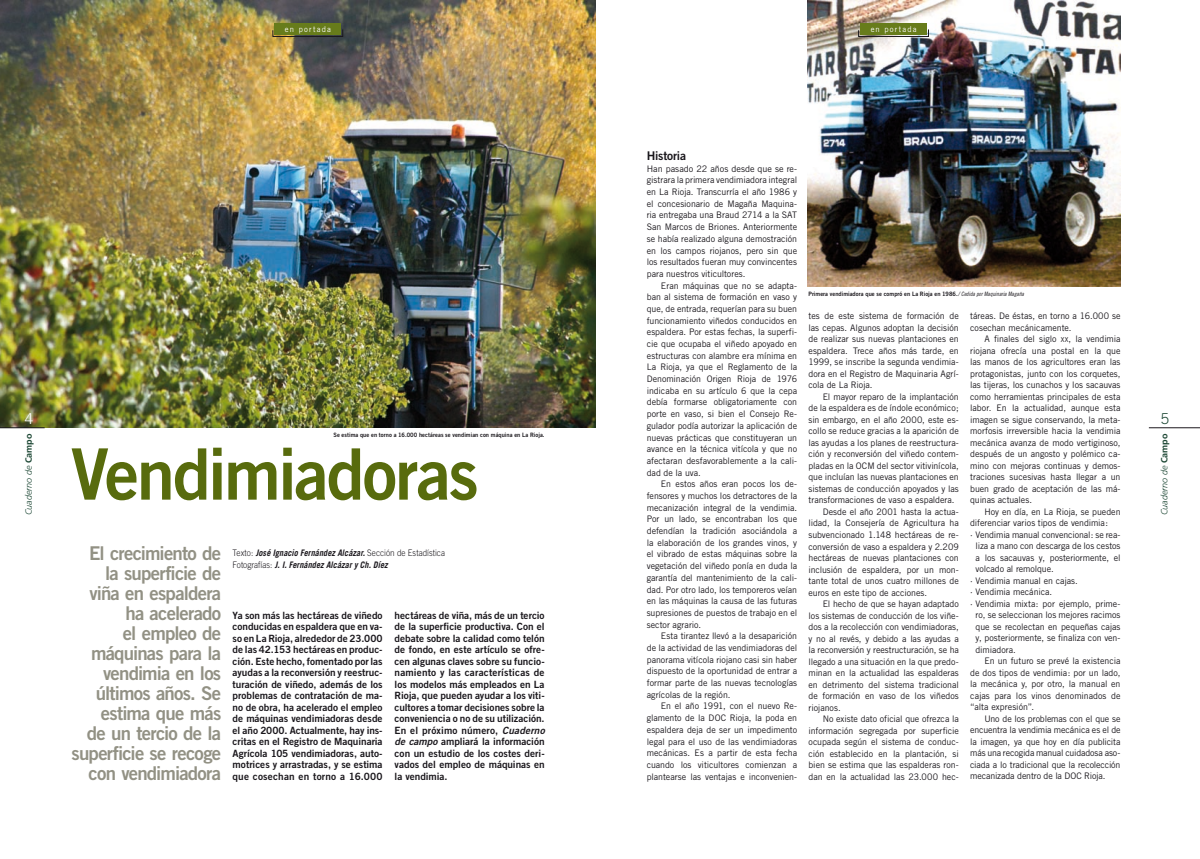
<style>
.page{position:relative;width:1200px;height:859px;background:#fff}
.page>*{position:absolute;margin:0;border:0;box-sizing:border-box;transform-origin:0 0}
.Titulo{font:71px "Trade Gothic Bold Two";letter-spacing:-.03em;color:#586b0d;scale:.96 1}
.subtitulo{font:19px/20px "Trade Gothic Bold Two";letter-spacing:-.04em;color:#929184;text-align:right}
.TEXTO_SEGUIDO{font:12px "Trade Gothic Bold Two";letter-spacing:-.02em;color:#1a171c}
.entradilla{font:10px/11.5px "Trade Gothic Bold Two";color:#1a171c;text-align:justify}
.t1{font:9px/11.5px "Trade Gothic";letter-spacing:-.005em;color:#1a171c;text-align:justify}
.t2{font:italic 700 9px "Trade Gothic";letter-spacing:.005em;color:#1a171c;scale:.91 1}
.t3{font:italic 300 9px "Frutiger";color:#1c4734}
.TEXTO_SEGUIDO-2{font:8px "Trade Gothic";letter-spacing:.16em;color:#fff;scale:.95 1}
.pies_foto{font:6px "Trade Gothic Bold Two";letter-spacing:.01em;color:#1a171c;scale:.95 1}
.s1{font-weight:700;font-style:normal}
.s2{font-weight:300;font-style:normal}
.s3{font-style:italic}
.s4{font-family:"Trade Gothic Cond Eighteen Obl"}
.s5{font-size:6.8px}
</style>
<div class="page">
<hr style="left:1148px;top:427px;width:51px;height:1px;background:#1a171c">
<img style="left:807px;top:0;width:312px;height:287px">
<img style="left:0;top:0;width:595px;height:427px">
<div style="left:860px;top:23px;width:66px;height:11px;background:#677c1b"></div>
<svg style="left:857px;top:28px;width:72px;height:9px"></svg>
<div style="left:275px;top:23px;width:66px;height:11px;background:#677c1b"></div>
<svg style="left:272px;top:28px;width:71px;height:9px"></svg>
<hr style="left:0;top:427px;width:45px;height:1px;background:#1a171c">
<svg style="left:25px;top:413px;width:8px;height:11px"></svg>
<p class="TEXTO_SEGUIDO-2" style="left:285px;top:24px;width:50px">en portada</p>
<p class="TEXTO_SEGUIDO-2" style="left:870px;top:24px;width:50px">en portada</p>
<p class="t3" style="left:24px;top:515px;width:83px;rotate:-90deg">Cuaderno de <span class="s1">Campo</span></p>
<p class="pies_foto" style="left:333px;top:431px;width:224px">Se estima que en torno a 16.000 hectáreas se vendimian con máquina en La Rioja.</p>
<p class="Titulo" style="left:71px;top:430px;width:426px">Vendimiadoras</p>
<p class="subtitulo" style="left:72px;top:542px;width:151px">El crecimiento de la superficie de viña en espaldera ha acelerado<br>el empleo de máquinas para la vendimia en los últimos años. Se estima que más<br>de un tercio de la superficie se recoge con vendimiadora</p>
<p class="t2" style="left:232px;top:548px;width:235px"><span class="s2">Texto:</span> José Ignacio Fernández Alcázar. <span class="s2">Sección de Estadística</span></p>
<p class="t2" style="left:232px;top:559px;width:172px"><span class="s2">Fotografías:</span> J. I. Fernández Alcázar y Ch. Díez</p>
<p class="entradilla" style="left:232px;top:609px;width:151px">Ya son más las hectáreas de viñedo conducidas en espaldera que en va&shy;so en La Rioja, alrededor de 23.000 de las 42.153 hectáreas en produc&shy;ción. Este hecho, fomentado por las ayudas a la reconversión y reestruc&shy;turación de viñedo, además de los problemas de contratación de ma&shy;no de obra, ha acelerado el empleo de máquinas vendimiadoras desde el año 2000. Actualmente, hay ins&shy;critas en el Registro de Maquinaria Agrícola 105 vendimiadoras, auto&shy;motrices y arrastradas, y se estima que cosechan en torno a 16.000</p>
<p class="entradilla" style="left:394px;top:609px;width:151px">hectáreas de viña, más de un tercio de la superficie productiva. Con el debate sobre la calidad como telón de fondo, en este artículo se ofre&shy;cen algunas claves sobre su funcio&shy;namiento y las características de los modelos más empleados en La Rioja, que pueden ayudar a los viti&shy;cultores a tomar decisiones sobre la conveniencia o no de su utilización.<br>En el próximo número, <span class="s3">Cuaderno de campo</span> ampliará la información con un estudio de los costes deri&shy;vados del empleo de máquinas en la vendimia.</p>
<p class="TEXTO_SEGUIDO" style="left:646px;top:148px;width:41px">Historia</p>
<p class="t1" style="left:646px;top:162px;width:152px">Han pasado 22 años desde que se re&shy;gistrara la primera vendimiadora integral en La Rioja. Transcurría el año 1986 y el concesionario de Magaña Maquina&shy;ria entregaba una Braud 2714 a la SAT San Marcos de Briones. Anteriormente se había realizado alguna demostración en los campos riojanos, pero sin que los resultados fueran muy convincentes para nuestros viticultores.</p>
<p class="t1" style="left:646px;top:279px;width:152px;text-indent:14px">Eran máquinas que no se adapta&shy;ban al sistema de formación en vaso y que, de entrada, requerían para su buen funcionamiento viñedos conducidos en espaldera. Por estas fechas, la superfi&shy;cie que ocupaba el viñedo apoyado en estructuras con alambre era mínima en La Rioja, ya que el Reglamento de la Denominación Origen Rioja de 1976 indicaba en su artículo 6 que la cepa debía formarse obligatoriamente con porte en vaso, si bien el Consejo Re&shy;gulador podía autorizar la aplicación de nuevas prácticas que constituyeran un avance en la técnica vitícola y que no afectaran desfavorablemente a la cali&shy;dad de la uva.</p>
<p class="t1" style="left:646px;top:478px;width:152px;text-indent:14px">En estos años eran pocos los de&shy;fensores y muchos los detractores de la mecanización integral de la vendimia.<br>Por un lado, se encontraban los que defendían la tradición asociándola a la elaboración de los grandes vinos, y el vibrado de estas máquinas sobre la vegetación del viñedo ponía en duda la garantía del mantenimiento de la cali&shy;dad. Por otro lado, los temporeros veían en las máquinas la causa de las futuras supresiones de puestos de trabajo en el sector agrario.</p>
<p class="t1" style="left:646px;top:630px;width:152px;text-indent:14px">Esta tirantez llevó a la desaparición de la actividad de las vendimiadoras del panorama vitícola riojano casi sin haber dispuesto de la oportunidad de entrar a formar parte de las nuevas tecnologías agrícolas de la región.</p>
<p class="t1" style="left:646px;top:700px;width:152px;text-indent:14px">En el año 1991, con el nuevo Re&shy;glamento de la DOC Rioja, la poda en espaldera deja de ser un impedimento legal para el uso de las vendimiadoras mecánicas. Es a partir de esta fecha cuando los viticultores comienzan a plantearse las ventajas e inconvenien-</p>
<p class="pies_foto" style="left:808px;top:291px;width:228px">Primera vendimiadora que se compró en La Rioja en 1986.<span class="s4">/ Cedida por Maquinaria Magaña</span></p>
<p class="t1" style="left:808px;top:310px;width:152px">tes de este sistema de formación de las cepas. Algunos adoptan la decisión de realizar sus nuevas plantaciones en espaldera. Trece años más tarde, en 1999, se inscribe la segunda vendimia&shy;dora en el Registro de Maquinaria Agrí&shy;cola de La Rioja.</p>
<p class="t1" style="left:808px;top:391px;width:152px;text-indent:14px">El mayor reparo de la implantación de la espaldera es de índole económico; sin embargo, en el año 2000, este es&shy;collo se reduce gracias a la aparición de las ayudas a los planes de reestructura&shy;ción y reconversión del viñedo contem&shy;pladas en la OCM del sector vitivinícola, que incluían las nuevas plantaciones en sistemas de conducción apoyados y las transformaciones de vaso a espaldera.</p>
<p class="t1" style="left:808px;top:506px;width:152px;text-indent:14px">Desde el año 2001 hasta la actua&shy;lidad, la Consejería de Agricultura ha subvencionado 1.148 hectáreas de re&shy;conversión de vaso a espaldera y 2.209 hectáreas de nuevas plantaciones con inclusión de espaldera, por un mon&shy;tante total de unos cuatro millones de euros en este tipo de acciones.</p>
<p class="t1" style="left:808px;top:598px;width:152px;text-indent:14px">El hecho de que se hayan adaptado los sistemas de conducción de los viñe&shy;dos a la recolección con vendimiadoras, y no al revés, y debido a las ayudas a la reconversión y reestructuración, se ha llegado a una situación en la que predo&shy;minan en la actualidad las espalderas en detrimento del sistema tradicional de formación en vaso de los viñedos riojanos.</p>
<p class="t1" style="left:808px;top:713px;width:152px;text-indent:14px">No existe dato oficial que ofrezca la información segregada por superficie ocupada según el sistema de conduc&shy;ción establecido en la plantación, si bien se estima que las espalderas ron&shy;dan en la actualidad las 23.000 hec-</p>
<p class="t1" style="left:969px;top:310px;width:152px">táreas. De éstas, en torno a 16.000 se cosechan mecánicamente.</p>
<p class="t1" style="left:969px;top:333px;width:152px;text-indent:14px">A finales del siglo <span class="s5">xx</span>, la vendimia riojana ofrecía una postal en la que las manos de los agricultores eran las protagonistas, junto con los corquetes, las tijeras, los cunachos y los sacauvas como herramientas principales de esta labor. En la actualidad, aunque esta imagen se sigue conservando, la meta&shy;morfosis irreversible hacia la vendimia mecánica avanza de modo vertiginoso, después de un angosto y polémico ca&shy;mino con mejoras continuas y demos&shy;traciones sucesivas hasta llegar a un buen grado de aceptación de las má&shy;quinas actuales.</p>
<p class="t1" style="left:969px;top:506px;width:152px;text-indent:14px">Hoy en día, en La Rioja, se pueden diferenciar varios tipos de vendimia:</p>
<p class="t1" style="left:975px;top:529px;width:146px;text-indent:-5px">· Vendimia manual convencional: se rea&shy;liza a mano con descarga de los cestos a los sacauvas y, posteriormente, el volcado al remolque.</p>
<p class="t1" style="left:969px;top:575px;width:109px">· Vendimia manual en cajas.</p>
<p class="t1" style="left:969px;top:586px;width:84px">· Vendimia mecánica.</p>
<p class="t1" style="left:975px;top:598px;width:146px;text-indent:-5px">· Vendimia mixta: por ejemplo, prime&shy;ro, se seleccionan los mejores racimos que se recolectan en pequeñas cajas y, posteriormente, se finaliza con ven&shy;dimiadora.</p>
<p class="t1" style="left:969px;top:655px;width:152px;text-indent:14px">En un futuro se prevé la existencia de dos tipos de vendimia: por un lado, la mecánica y, por otro, la manual en cajas para los vinos denominados de “alta expresión”.</p>
<p class="t1" style="left:969px;top:713px;width:152px;text-indent:14px">Uno de los problemas con el que se encuentra la vendimia mecánica es el de la imagen, ya que hoy en día publicita más una recogida manual cuidadosa aso&shy;ciada a lo tradicional que la recolección mecanizada dentro de la DOC Rioja.</p>
<p class="t3" style="left:1158px;top:515px;width:83px;rotate:-90deg">Cuaderno de <span class="s1">Campo</span></p>
</div>
